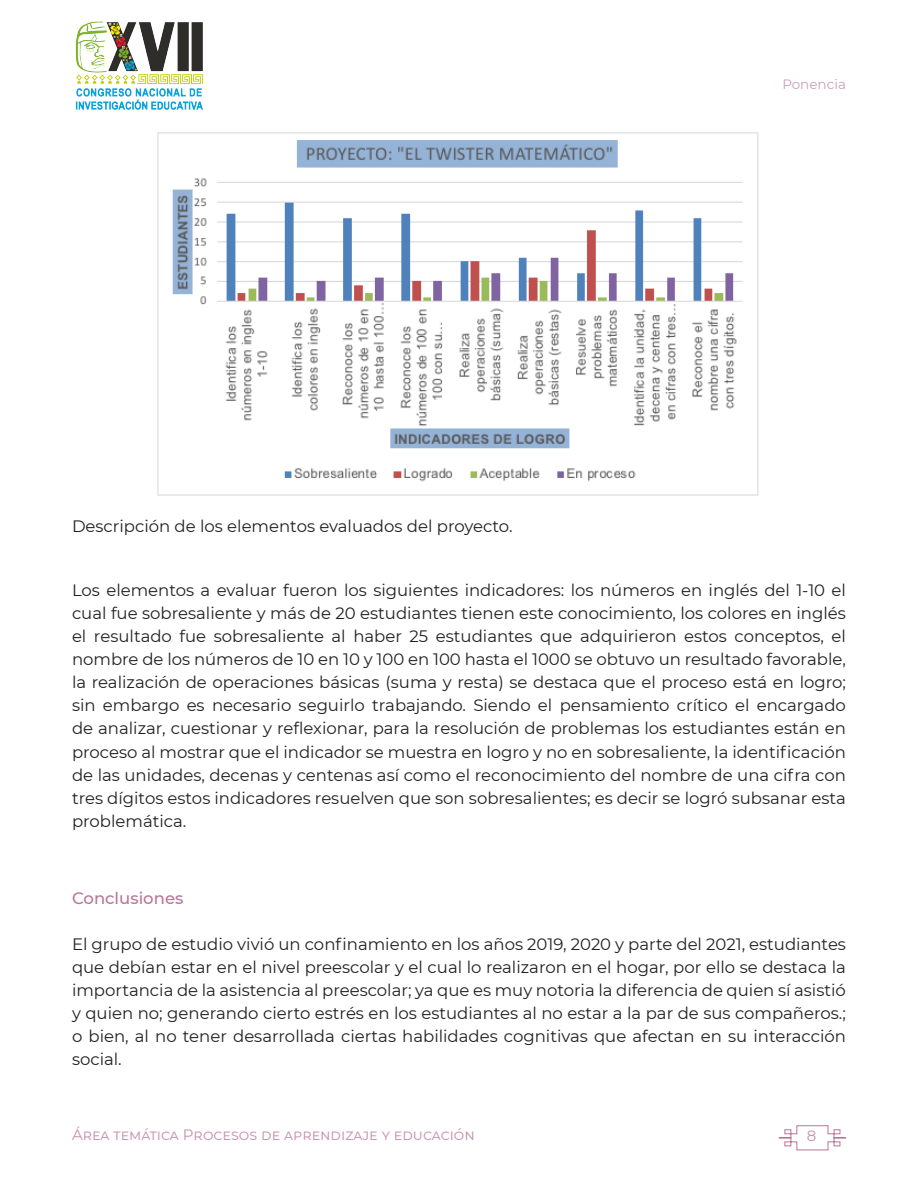
<style>
.page{position:relative;width:918px;height:1188px;background:#fff}
.page>*{position:absolute;margin:0;border:0;box-sizing:border-box;transform-origin:0 0}
.body{font:16.5px/23.1px "Montserrat";color:#231f20;text-align:justify}
.Titulo_2{font:500 16.5px "Montserrat";color:#b87699}
.t1{font:15px "Montserrat";color:#c691ad}
.t2{font:13.5px "Montserrat";color:#cd9fb8}
</style>
<div class="page">
<svg style="left:778px;top:1125px;width:68px;height:26px"></svg>
<img style="left:75px;top:21px;width:128px;height:89px">
<img style="left:157px;top:132px;width:602px;height:364px">
<p class="body" style="left:72px;top:514px;width:442px">Descripción de los elementos evaluados del proyecto.</p>
<p class="t2" style="left:782px;top:75px;width:65px">Ponencia</p>
<p class="body" style="left:72px;top:578px;width:776px">Los elementos a evaluar fueron los siguientes indicadores: los números en inglés del 1-10 el cual fue sobresaliente y más de 20 estudiantes tienen este conocimiento, los colores en inglés el resultado fue sobresaliente al haber 25 estudiantes que adquirieron estos conceptos, el nombre de los números de 10 en 10 y 100 en 100 hasta el 1000 se obtuvo un resultado favorable, la realización de operaciones básicas (suma y resta) se destaca que el proceso está en logro; sin embargo es necesario seguirlo trabajando. Siendo el pensamiento crítico el encargado de analizar, cuestionar y reflexionar, para la resolución de problemas los estudiantes están en proceso al mostrar que el indicador se muestra en logro y no en sobresaliente, la identificación de las unidades, decenas y centenas así como el reconocimiento del nombre de una cifra con tres dígitos estos indicadores resuelven que son sobresalientes; es decir se logró subsanar esta problemática.</p>
<p class="Titulo_2" style="left:72px;top:886px;width:113px">Conclusiones</p>
<p class="body" style="left:72px;top:932px;width:776px">El grupo de estudio vivió un confinamiento en los años 2019, 2020 y parte del 2021, estudiantes que debían estar en el nivel preescolar y el cual lo realizaron en el hogar, por ello se destaca la importancia de la asistencia al preescolar; ya que es muy notoria la diferencia de quien sí asistió y quien no; generando cierto estrés en los estudiantes al no estar a la par de sus compañeros.; o bien, al no tener desarrollada ciertas habilidades cognitivas que afectan en su interacción social.</p>
<p class="t1" style="left:72px;top:1124px;width:404px">Área temática Procesos de aprendizaje y educación</p>
<p class="t1" style="left:807px;top:1125px;width:11px">8</p>
</div>
